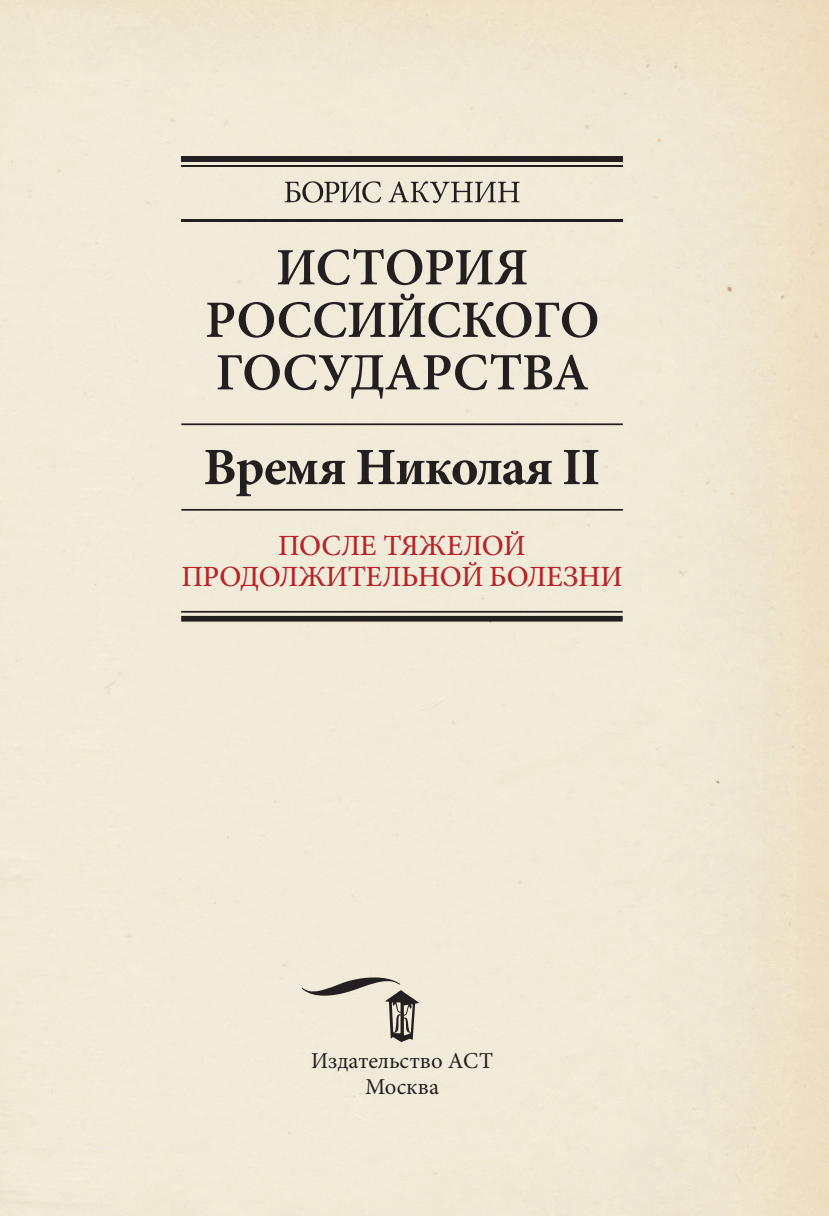
<style>
.page{position:relative;width:829px;height:1216px;background:#fff}
.page>*{position:absolute;margin:0;border:0;box-sizing:border-box;transform-origin:0 0}
.t1{font:700 52.5px "Minion Pro";letter-spacing:-.025em;color:#231f20}
.t2{font:500 29.4px/31.5px "Minion Pro";letter-spacing:-.015em;color:#b72429;text-align:center}
.t3{font:22.75px/26.2px "Minion Pro";color:#231f20;text-align:center}
</style>
<div class="page">
<img style="left:0;top:0;width:828px;height:1215px">
<div style="left:181px;top:157px;width:441px;height:5px;background:#231f20"></div>
<hr style="left:181px;top:165px;width:441px;height:1px;background:#231f20">
<hr style="left:181px;top:219px;width:441px;height:3px;background:#231f20">
<svg style="left:285px;top:181px;width:96px;height:22px;background:#b4afa3"></svg>
<svg style="left:388px;top:181px;width:131px;height:22px;background:#b8b3a6"></svg>
<svg style="left:278px;top:249px;width:248px;height:36px;background:#a9a398"></svg>
<svg style="left:207px;top:293px;width:390px;height:44px;background:#b8b2a6"></svg>
<svg style="left:218px;top:354px;width:370px;height:44px;background:#bcb7aa"></svg>
<svg style="left:301px;top:977px;width:118px;height:65px;background:#ccc7b9"></svg>
<hr style="left:181px;top:423px;width:441px;height:2px;background:#231f20">
<hr style="left:181px;top:509px;width:441px;height:1px;background:#231f20">
<hr style="left:181px;top:611px;width:441px;height:1px;background:#231f20">
<div style="left:181px;top:616px;width:441px;height:5px;background:#231f20"></div>
<h1 class="t1" style="left:203px;top:446px;width:398px">Время Николая II</h1>
<p class="t2" style="left:181px;top:529px;width:442px">ПОСЛЕ ТЯЖЕЛОЙ<br>ПРОДОЛЖИТЕЛЬНОЙ БОЛЕЗНИ</p>
<p class="t3" style="left:311px;top:1049px;width:183px">Издательство АСТ<br>Москва</p>
</div>
